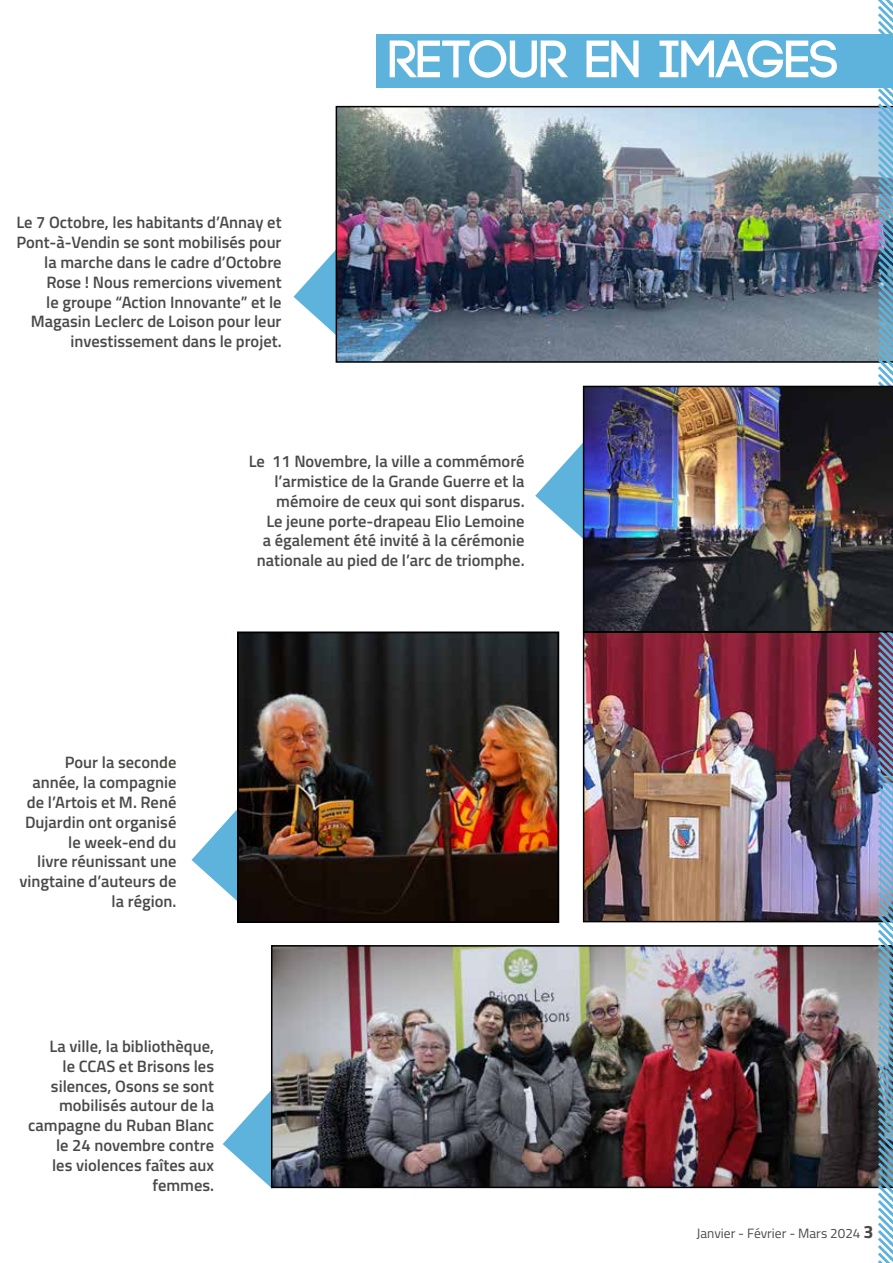
<style>
.page{position:relative;width:893px;height:1263px;background:#fff}
.page>*{position:absolute;margin:0;border:0;box-sizing:border-box;transform-origin:0 0}
.t1{font:700 52.5px "Code";color:#fff}
.t2{font:600 16.5px/19.8px "Titillium";color:#4a4a49;text-align:right}
.t3{font:13.5px "Titillium";color:#4a4a49}
.s1{font-weight:700;font-size:18px}
</style>
<div class="page">
<svg style="left:293px;top:243px;width:43px;height:98px"></svg>
<svg style="left:535px;top:442px;width:48px;height:98px"></svg>
<svg style="left:223px;top:1090px;width:49px;height:99px"></svg>
<div style="left:376px;top:34px;width:517px;height:53px;background:#5eb3dc"></div>
<img style="left:271px;top:945px;width:604px;height:243px">
<img style="left:583px;top:632px;width:292px;height:290px">
<svg style="left:192px;top:809px;width:45px;height:92px"></svg>
<img style="left:336px;top:106px;width:539px;height:257px">
<img style="left:240px;top:634px;width:316px;height:286px">
<div style="left:237px;top:631px;width:322px;height:292px;border:2px solid #000"></div>
<img style="left:875px;top:0;width:18px;height:1263px">
<img style="left:583px;top:386px;width:310px;height:246px">
<p class="t2" style="left:16px;top:212px;width:267px">Le 7 Octobre, les habitants d’Annay et Pont-à-Vendin se sont mobilisés pour la marche dans le cadre d’Octobre Rose ! Nous remercions vivement<br>le groupe “Action I nnovante” et le Magasin Leclerc de Loison pour leur investissement dans le projet.</p>
<h1 class="t1" style="left:389px;top:33px;width:452px">RETOUR EN IMAGES</h1>
<p class="t2" style="left:249px;top:451px;width:277px">Le 11 Novembre, la ville a commémoré l’armistice de la Grande Guerre et la mémoire de ceux qui sont disparus.<br>Le jeune porte-drapeau Elio Lemoine<br>a également été invité à la cérémonie nationale au pied de l’arc de triomphe.</p>
<p class="t2" style="left:20px;top:752px;width:158px">Pour la seconde année, la compagnie de l’Artois et M. René<br>Dujardin ont organisé le week-end du<br>livre réunissant une vingtaine d’auteurs de la région.</p>
<p class="t2" style="left:28px;top:1035px;width:187px">La ville, la bibliothèque,<br>le CCAS et Brisons les silences, Osons se sont mobilisés autour de la campagne du Ruban Blanc le 24 novembre contre<br>les violences faîtes aux femmes.</p>
<p class="t3" style="left:696px;top:1224px;width:178px">Janvier - Février - Mars 2024 <span class="s1">3</span></p>
</div>
